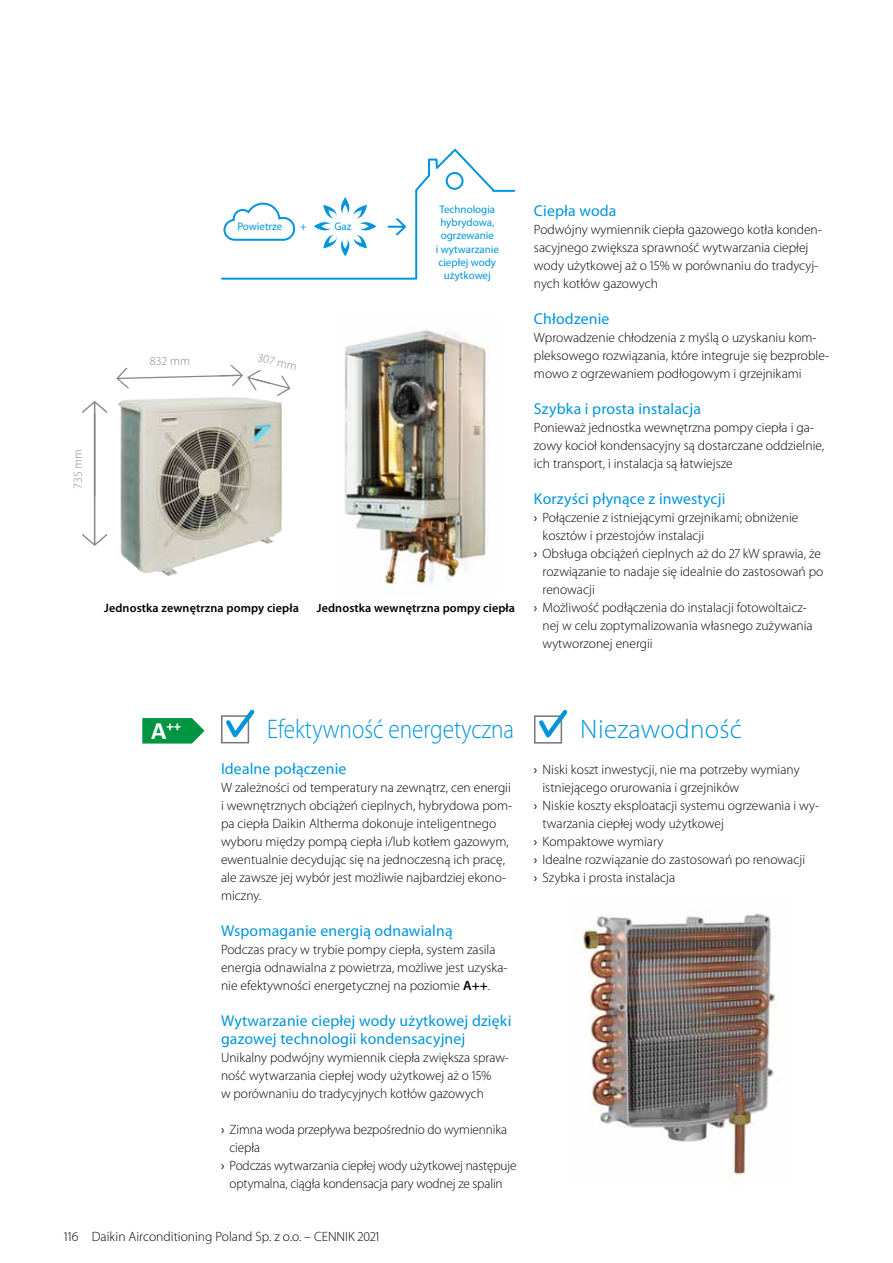
<style>
.page{position:relative;width:893px;height:1263px;background:#fff}
.page>*{position:absolute;margin:0;border:0;box-sizing:border-box;transform-origin:0 0}
.t1{font:300 27px "Myriad Pro";color:#0095db;scale:.86 1}
.t2{font:300 27px "Myriad Pro";color:#0095db}
.t3{font:15.75px/18px "Myriad Pro";letter-spacing:.01em;color:#0095db}
.t4{font:700 14.7px "Calibri";color:#fff}
.t5{font:300 13.5px/18px "Myriad Pro";color:#000}
.t6{font:600 12.15px "Myriad Pro";letter-spacing:.01em;color:#000}
.t7{font:300 12.15px "Myriad Pro";color:#878787}
.t8{font:10.95px/13.2px "Myriad Pro";color:#0095db;text-align:center}
.s1{font-weight:400}
.s2{font-size:25.2px}
.s3{font-weight:600}
</style>
<div class="page">
<img style="left:118px;top:397px;width:105px;height:161px">
<img style="left:574px;top:913px;width:205px;height:265px">
<img style="left:344px;top:330px;width:145px;height:265px">
<svg style="left:82px;top:401px;width:25px;height:145px"></svg>
<svg style="left:116px;top:365px;width:175px;height:31px"></svg>
<svg style="left:221px;top:148px;width:295px;height:132px"></svg>
<div style="left:221px;top:715px;width:28px;height:28px;border:2px solid #77747a"></div>
<svg style="left:222px;top:709px;width:33px;height:34px"></svg>
<div style="left:534px;top:715px;width:28px;height:28px;border:2px solid #77747a"></div>
<svg style="left:535px;top:710px;width:33px;height:34px"></svg>
<svg style="left:142px;top:718px;width:63px;height:25px;background:#1ca156"></svg>
<p class="t7" style="left:70px;top:489px;width:42px;rotate:-90deg">735 mm</p>
<p class="t8" style="left:237px;top:219px;width:47px">Powietrze</p>
<p class="t8" style="left:300px;top:219px;width:8px">+</p>
<p class="t8" style="left:334px;top:219px;width:19px">Gaz</p>
<p class="t7" style="left:150px;top:354px;width:42px;rotate:-1deg">832 mm</p>
<p class="t7" style="left:259px;top:350px;width:42px;rotate:13deg">307 mm</p>
<p class="t8" style="left:436px;top:203px;width:65px">Technologia hybrydowa, ogrzewanie<br>i wytwarzanie ciepłej wody użytkowej</p>
<p class="t6" style="left:104px;top:600px;width:196px">Jednostka zewnętrzna pompy ciepła</p>
<p class="t6" style="left:317px;top:600px;width:200px">Jednostka wewnętrzna pompy ciepła</p>
<p class="t3" style="left:534px;top:201px;width:84px">Ciepła woda</p>
<p class="t5" style="left:534px;top:220px;width:289px">Podwójny wymiennik ciepła gazowego kotła konden&shy;sacyjnego zwiększa sprawność wytwarzania ciepłej wody użytkowej aż o 15% w porównaniu do tradycyj&shy;nych kotłów gazowych</p>
<p class="t3" style="left:534px;top:309px;width:77px">Chłodzenie</p>
<p class="t5" style="left:534px;top:328px;width:297px">Wprowadzenie chłodzenia z myślą o uzyskaniu kom&shy;pleksowego rozwiązania, które integruje się bezproble&shy;mowo z ogrzewaniem podłogowym i grzejnikami</p>
<p class="t3" style="left:534px;top:399px;width:169px">Szybka i prosta instalacja</p>
<p class="t5" style="left:534px;top:418px;width:292px">Ponieważ jednostka wewnętrzna pompy ciepła i ga&shy;zowy kocioł kondensacyjny są dostarczane oddzielnie, ich transport, i instalacja są łatwiejsze</p>
<p class="t3" style="left:534px;top:489px;width:193px">Korzyści płynące z inwestycji</p>
<p class="t5" style="left:534px;top:508px;width:266px"><span class="s1">›</span> Połączenie z istniejącymi grzejnikami; obniżenie</p>
<p class="t5" style="left:542px;top:526px;width:163px">kosztów i przestojów instalacji</p>
<p class="t5" style="left:534px;top:544px;width:288px"><span class="s1">›</span> Obsługa obciążeń cieplnych aż do 27 kW sprawia, że</p>
<p class="t5" style="left:542px;top:562px;width:282px">rozwiązanie to nadaje się idealnie do zastosowań po</p>
<p class="t5" style="left:542px;top:580px;width:54px">renowacji</p>
<p class="t5" style="left:534px;top:598px;width:274px"><span class="s1">›</span> Możliwość podłączenia do instalacji fotowoltaicz-</p>
<p class="t5" style="left:542px;top:616px;width:272px">nej w celu zoptymalizowania własnego zużywania</p>
<p class="t5" style="left:542px;top:634px;width:112px">wytworzonej energii</p>
<p class="t4" style="left:151px;top:717px;width:32px"><span class="s2">A</span>++</p>
<h1 class="t1" style="left:267px;top:713px;width:289px">Efektywność energetyczna</h1>
<p class="t3" style="left:221px;top:759px;width:127px">Idealne połączenie</p>
<p class="t5" style="left:221px;top:778px;width:293px">W zależności od temperatury na zewnątrz, cen energii i wewnętrznych obciążeń cieplnych, hybrydowa pom&shy;pa ciepła Daikin Altherma dokonuje inteligentnego wyboru między pompą ciepła i/lub kotłem gazowym, ewentualnie decydując się na jednoczesną ich pracę, ale zawsze jej wybór jest możliwie najbardziej ekono&shy;miczny.</p>
<p class="t3" style="left:221px;top:921px;width:233px">Wspomaganie energią odnawialną</p>
<p class="t5" style="left:221px;top:940px;width:288px">Podczas pracy w trybie pompy ciepła, system zasila energia odnawialna z powietrza, możliwe jest uzyska&shy;nie efektywności energetycznej na poziomie <span class="s3">A++</span>.</p>
<p class="t3" style="left:221px;top:1011px;width:292px">Wytwarzanie ciepłej wody użytkowej dzięki gazowej technologii kondensacyjnej</p>
<p class="t5" style="left:221px;top:1048px;width:289px">Unikalny podwójny wymiennik ciepła zwiększa spraw&shy;ność wytwarzania ciepłej wody użytkowej aż o 15%<br>w porównaniu do tradycyjnych kotłów gazowych</p>
<p class="t5" style="left:221px;top:1120px;width:288px"><span class="s1">›</span> Zimna woda przepływa bezpośrednio do wymiennika</p>
<p class="t5" style="left:230px;top:1138px;width:32px">ciepła</p>
<p class="t5" style="left:221px;top:1156px;width:297px"><span class="s1">›</span> Podczas wytwarzania ciepłej wody użytkowej następuje</p>
<p class="t5" style="left:230px;top:1174px;width:275px">optymalna, ciągła kondensacja pary wodnej ze spalin</p>
<p class="t5" style="left:64px;top:1228px;width:317px">116 Daikin Airconditioning Poland Sp. z o.o. – CENNIK 2021</p>
<h1 class="t2" style="left:580px;top:713px;width:163px">Niezawodność</h1>
<p class="t5" style="left:534px;top:760px;width:267px"><span class="s1">›</span> Niski koszt inwestycji, nie ma potrzeby wymiany</p>
<p class="t5" style="left:542px;top:778px;width:198px">istniejącego orurowania i grzejników</p>
<p class="t5" style="left:534px;top:796px;width:287px"><span class="s1">›</span> Niskie koszty eksploatacji systemu ogrzewania i wy-</p>
<p class="t5" style="left:542px;top:814px;width:183px">twarzania ciepłej wody użytkowej</p>
<p class="t5" style="left:534px;top:832px;width:131px"><span class="s1">›</span> Kompaktowe wymiary</p>
<p class="t5" style="left:534px;top:850px;width:273px"><span class="s1">›</span> Idealne rozwiązanie do zastosowań po renowacji</p>
<p class="t5" style="left:534px;top:868px;width:143px"><span class="s1">›</span> Szybka i prosta instalacja</p>
</div>
